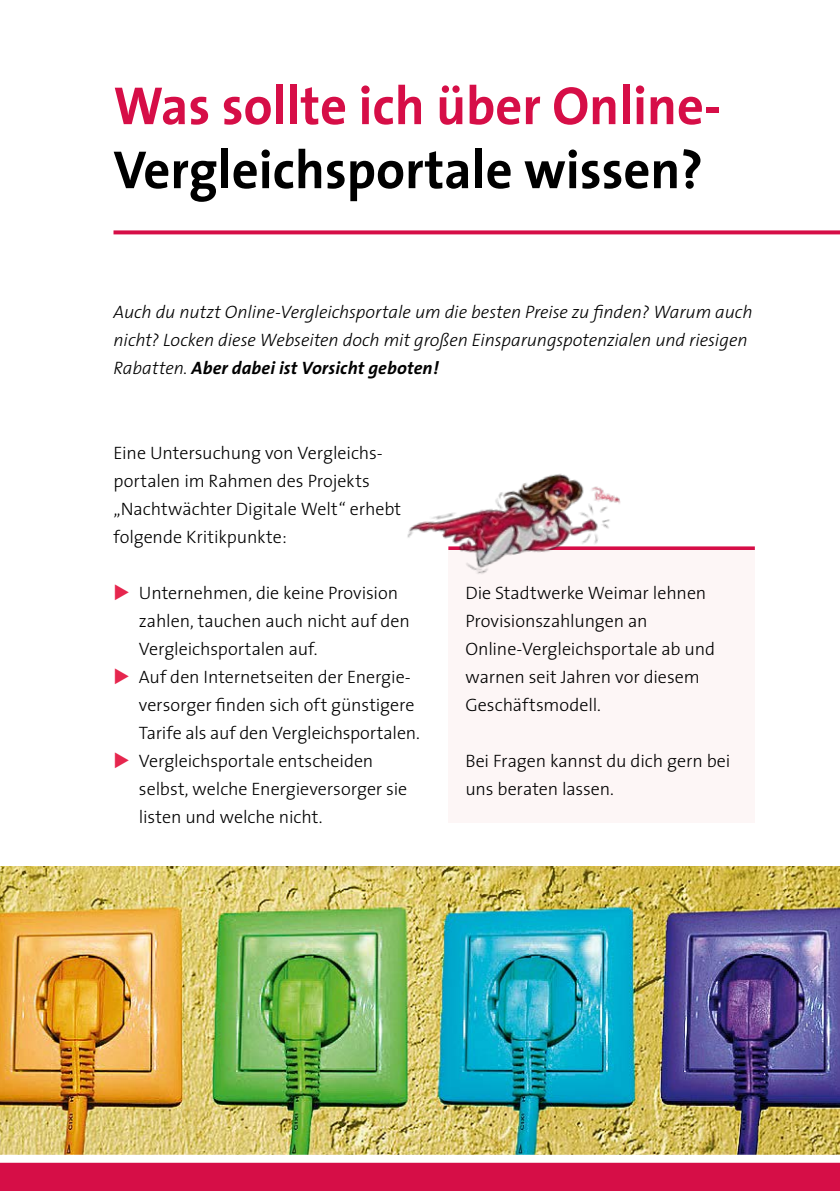
<style>
.page{position:relative;width:840px;height:1191px;background:#fff}
.page>*{position:absolute;margin:0;border:0;box-sizing:border-box;transform-origin:0 0}
.t1{font:700 54px "The Sans";color:#000}
.t2{font:700 54px "The Sans";color:#d60e47}
.t3{font:300 18px/28px "The Sans";letter-spacing:-.005em;color:#000}
.t4{font:italic 300 18px/28px "The Sans";letter-spacing:-.005em;color:#000}
.s1{font-weight:700}
.s2{color:#e6264e}
</style>
<div class="page">
<div style="left:0;top:1162px;width:839px;height:29px;background:#d60e47"></div>
<svg style="left:113px;top:230px;width:726px;height:4px;background:#da275a"></svg>
<svg style="left:634px;top:546px;width:120px;height:4px"></svg>
<div style="left:448px;top:550px;width:306px;height:272px;background:#fdf6f6"></div>
<img style="left:0;top:866px;width:839px;height:288px">
<img style="left:407px;top:473px;width:227px;height:101px">
<h1 class="t2" style="left:113px;top:61px;width:609px">Was sollte ich über Online-</h1>
<h1 class="t1" style="left:113px;top:125px;width:590px">Vergleichsportale wissen?</h1>
<p class="t4" style="left:113px;top:298px;width:640px">Auch du nutzt Online-Vergleichsportale um die besten Preise zu finden? Warum auch nicht? Locken diese Webseiten doch mit großen Einsparungspotenzialen und riesigen<br>Rabatten. <span class="s1">Aber dabei ist Vorsicht geboten!</span></p>
<p class="t3" style="left:113px;top:438px;width:289px">Eine Untersuchung von Vergleichs&shy;portalen im Rahmen des Projekts „Nachtwächter Digitale Welt“ erhebt folgende Kritikpunkte:</p>
<p class="t3" style="left:139px;top:578px;width:272px;text-indent:-25px"><span class="s2">◆</span> Unternehmen, die keine Provision zahlen, tauchen auch nicht auf den<br>Vergleichsportalen auf.</p>
<p class="t3" style="left:139px;top:662px;width:282px;text-indent:-25px"><span class="s2">◆</span> Auf den Internetseiten der Energie&shy;versorger finden sich oft günstigere<br>Tarife als auf den Vergleichsportalen.</p>
<p class="t3" style="left:139px;top:746px;width:270px;text-indent:-25px"><span class="s2">◆</span> Vergleichsportale entscheiden selbst, welche Energieversorger sie listen und welche nicht.</p>
<p class="t3" style="left:465px;top:578px;width:251px">Die Stadtwerke Weimar lehnen<br>Provisionszahlungen an<br>Online-Vergleichsportale ab und warnen seit Jahren vor diesem<br>Geschäftsmodell.</p>
<p class="t3" style="left:465px;top:746px;width:266px">Bei Fragen kannst du dich gern bei uns beraten lassen.</p>
</div>
